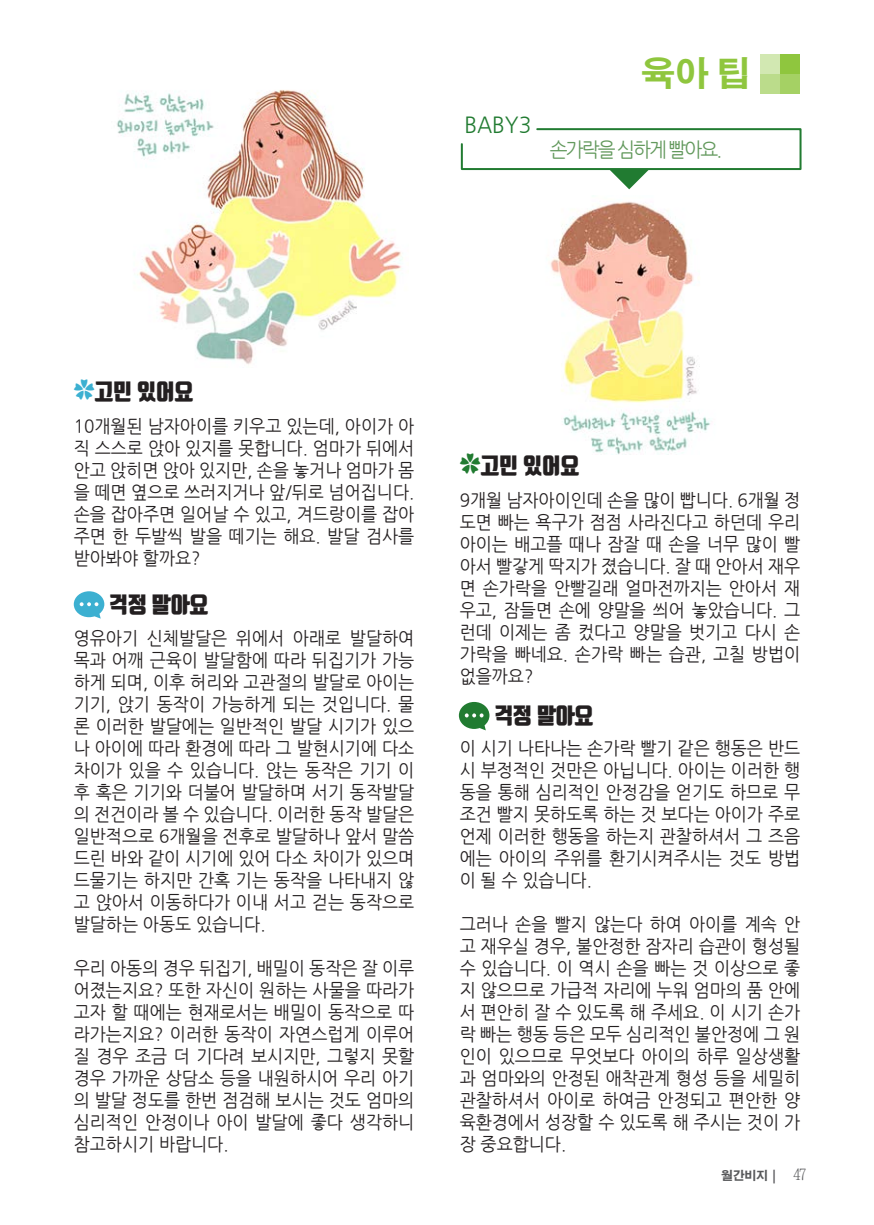
<style>
.page{position:relative;width:874px;height:1225px;background:#fff}
.page>*{position:absolute;margin:0;border:0;box-sizing:border-box;transform-origin:0 0}
.t1{font:700 34px "Adobe Gothic Std";color:#8fc63e}
.t2{font:900 22px "Tmon Monsori";letter-spacing:-.01em;color:#231f20;scale:.95 1}
.t3{font:22px "Nanum Gothic";color:#217b31;scale:.95 1}
.t4{font:20px "Nanum Gothic";letter-spacing:-.1em;color:#63995d;scale:.95 1}
.t5{font:18px/22px "Nanum Gothic";color:#231f20;text-align:justify;scale:.95 1}
.t6{font:700 12px "Adobe Gothic Std";color:#57585a}
.s1{font-family:"Koz Min Pro";font-weight:400;color:#3cb0d1}
.s2{font-family:"Koz Min Pro";font-weight:400;color:#217b31}
.s3{font-family:"Chosunilbo NM";font-weight:400;font-size:16px}
</style>
<div class="page">
<div style="left:759px;top:54px;width:20px;height:20px;background:#d2e8b2"></div>
<div style="left:779px;top:54px;width:20px;height:20px;background:#8fc63e"></div>
<div style="left:759px;top:74px;width:20px;height:20px;background:#bbdc8b"></div>
<div style="left:779px;top:74px;width:20px;height:20px;background:#a5d164"></div>
<svg style="left:460px;top:128px;width:342px;height:61px"></svg>
<svg style="left:458px;top:702px;width:31px;height:28px"></svg>
<svg style="left:74px;top:591px;width:30px;height:27px"></svg>
<img style="left:117px;top:90px;width:285px;height:275px">
<img style="left:550px;top:202px;width:160px;height:253px">
<p class="t3" style="left:464px;top:114px;width:72px">BABY3</p>
<p class="t1" style="left:640px;top:53px;width:111px">육아 팁</p>
<p class="t4" style="left:549px;top:140px;width:183px">손가락을 심하게 빨아요.</p>
<p class="t2" style="left:74px;top:379px;width:127px"><span class="s1">✿</span>고민 있어요</p>
<p class="t5" style="left:74px;top:416px;width:360px">10개월된 남자아이를 키우고 있는데, 아이가 아 직 스스로 앉아 있지를 못합니다. 엄마가 뒤에서 안고 앉히면 앉아 있지만, 손을 놓거나 엄마가 몸 을 떼면 옆으로 쓰러지거나 앞/뒤로 넘어집니다. 손을 잡아주면 일어날 수 있고, 겨드랑이를 잡아 주면 한 두발씩 발을 떼기는 해요. 발달 검사를 받아봐야 할까요?</p>
<p class="t2" style="left:109px;top:592px;width:106px">걱정 말아요</p>
<p class="t5" style="left:74px;top:627px;width:360px">영유아기 신체발달은 위에서 아래로 발달하여 목과 어깨 근육이 발달함에 따라 뒤집기가 가능 하게 되며, 이후 허리와 고관절의 발달로 아이는 기기, 앉기 동작이 가능하게 되는 것입니다. 물 론 이러한 발달에는 일반적인 발달 시기가 있으 나 아이에 따라 환경에 따라 그 발현시기에 다소 차이가 있을 수 있습니다. 앉는 동작은 기기 이 후 혹은 기기와 더불어 발달하며 서기 동작발달 의 전건이라 볼 수 있습니다. 이러한 동작 발달은 일반적으로 6개월을 전후로 발달하나 앞서 말씀 드린 바와 같이 시기에 있어 다소 차이가 있으며 드물기는 하지만 간혹 기는 동작을 나타내지 않 고 앉아서 이동하다가 이내 서고 걷는 동작으로 발달하는 아동도 있습니다.</p>
<p class="t5" style="left:74px;top:957px;width:360px">우리 아동의 경우 뒤집기, 배밀이 동작은 잘 이루 어졌는지요? 또한 자신이 원하는 사물을 따라가 고자 할 때에는 현재로서는 배밀이 동작으로 따 라가는지요? 이러한 동작이 자연스럽게 이루어 질 경우 조금 더 기다려 보시지만, 그렇지 못할 경우 가까운 상담소 등을 내원하시어 우리 아기 의 발달 정도를 한번 점검해 보시는 것도 엄마의 심리적인 안정이나 아이 발달에 좋다 생각하니 참고하시기 바랍니다.</p>
<p class="t2" style="left:459px;top:453px;width:127px"><span class="s2">✿</span>고민 있어요</p>
<p class="t5" style="left:459px;top:489px;width:360px">9개월 남자아이인데 손을 많이 빱니다. 6개월 정 도면 빠는 욕구가 점점 사라진다고 하던데 우리 아이는 배고플 때나 잠잘 때 손을 너무 많이 빨 아서 빨갛게 딱지가 졌습니다. 잘 때 안아서 재우 면 손가락을 안빨길래 얼마전까지는 안아서 재 우고, 잠들면 손에 양말을 씌어 놓았습니다. 그 런데 이제는 좀 컸다고 양말을 벗기고 다시 손 가락을 빠네요. 손가락 빠는 습관, 고칠 방법이 없을까요?</p>
<p class="t2" style="left:494px;top:703px;width:106px">걱정 말아요</p>
<p class="t5" style="left:459px;top:737px;width:360px">이 시기 나타나는 손가락 빨기 같은 행동은 반드 시 부정적인 것만은 아닙니다. 아이는 이러한 행 동을 통해 심리적인 안정감을 얻기도 하므로 무 조건 빨지 못하도록 하는 것 보다는 아이가 주로 언제 이러한 행동을 하는지 관찰하셔서 그 즈음 에는 아이의 주위를 환기시켜주시는 것도 방법 이 될 수 있습니다.</p>
<p class="t5" style="left:459px;top:913px;width:360px">그러나 손을 빨지 않는다 하여 아이를 계속 안 고 재우실 경우, 불안정한 잠자리 습관이 형성될 수 있습니다. 이 역시 손을 빠는 것 이상으로 좋 지 않으므로 가급적 자리에 누워 엄마의 품 안에 서 편안히 잘 수 있도록 해 주세요. 이 시기 손가 락 빠는 행동 등은 모두 심리적인 불안정에 그 원 인이 있으므로 무엇보다 아이의 하루 일상생활 과 엄마와의 안정된 애착관계 형성 등을 세밀히 관찰하셔서 아이로 하여금 안정되고 편안한 양 육환경에서 성장할 수 있도록 해 주시는 것이 가 장 중요합니다.</p>
<p class="t6" style="left:721px;top:1168px;width:86px">월간비지 | <span class="s3">47</span></p>
</div>
